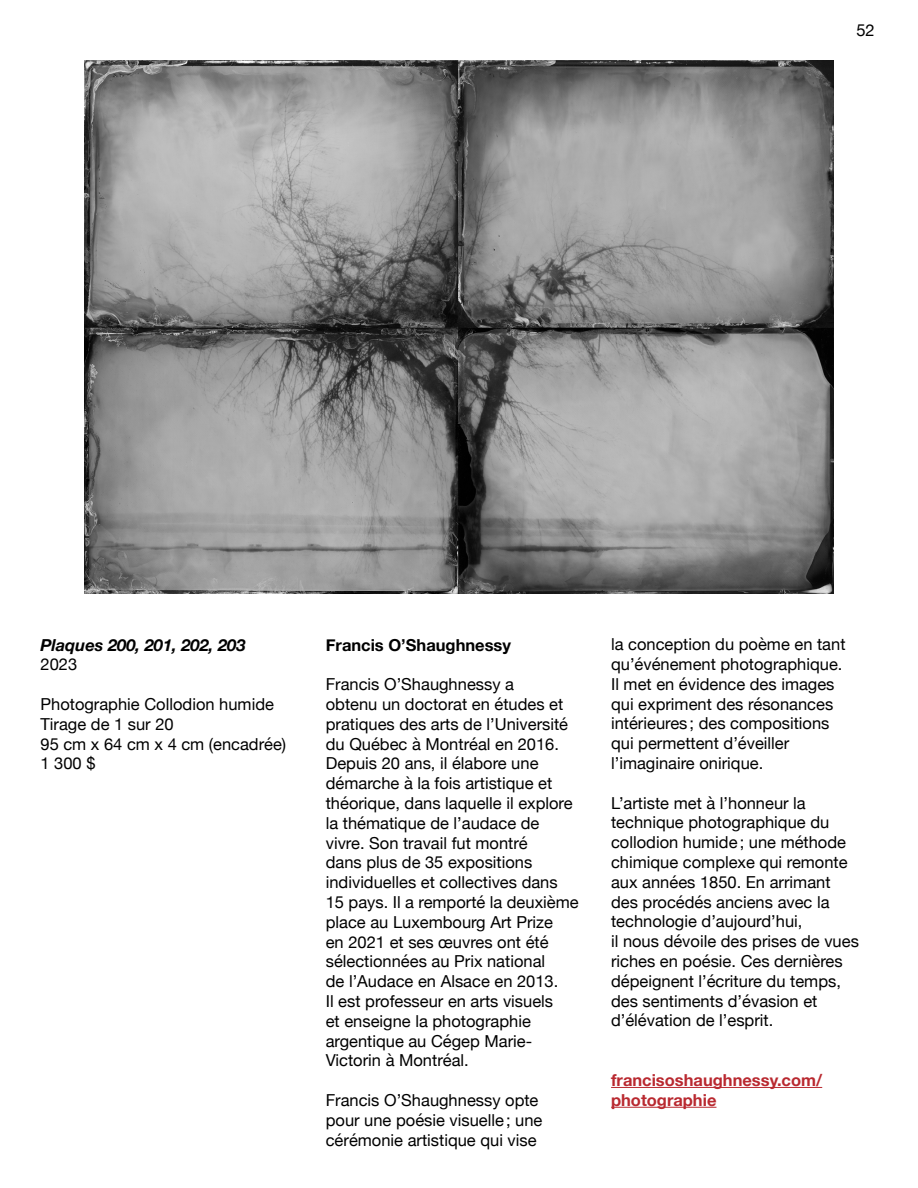
<style>
.page{position:relative;width:918px;height:1188px;background:#fff}
.page>*{position:absolute;margin:0;border:0;box-sizing:border-box;transform-origin:0 0}
.t1{font:16.5px/19.8px "Helvetica Neue";color:#000}
.t2{font:700 16.5px/19.8px "Helvetica Neue";color:#b92930}
.t3{font:italic 700 16.5px "Helvetica Neue";color:#000}
.t4{font:700 16.5px "Helvetica Neue";color:#000}
</style>
<div class="page">
<hr style="left:611px;top:1087px;width:211px;height:1px;background:#b92930">
<hr style="left:611px;top:1107px;width:106px;height:1px;background:#b92930">
<img style="left:84px;top:60px;width:750px;height:534px">
<p class="t1" style="left:856px;top:21px;width:20px">52</p>
<p class="t3" style="left:40px;top:632px;width:207px">Plaques 200, 201, 202, 203</p>
<p class="t1" style="left:40px;top:656px;width:38px">2023</p>
<p class="t1" style="left:40px;top:695px;width:247px">Photographie Collodion humide<br>Tirage de 1 sur 20<br>95 cm x 64 cm x 4 cm (encadrée)<br>1 300 $</p>
<p class="t4" style="left:326px;top:632px;width:187px">Francis O’Shaughnessy</p>
<p class="t1" style="left:326px;top:675px;width:254px">Francis O’Shaughnessy a<br>obtenu un doctorat en études et pratiques des arts de l’Université du Québec à Montréal en 2016.<br>Depuis 20 ans, il élabore une démarche à la fois artistique et théorique, dans laquelle il explore la thématique de l’audace de vivre. Son travail fut montré<br>dans plus de 35 expositions individuelles et collectives dans<br>15 pays. Il a remporté la deuxième place au Luxembourg Art Prize<br>en 2021 et ses œuvres ont été sélectionnées au Prix national<br>de l’Audace en Alsace en 2013.<br>Il est professeur en arts visuels<br>et enseigne la photographie argentique au Cégep Marie-<br>Victorin à Montréal.</p>
<p class="t1" style="left:326px;top:1091px;width:218px">Francis O’Shaughnessy opte pour une poésie visuelle; une cérémonie artistique qui vise</p>
<p class="t1" style="left:611px;top:635px;width:236px">la conception du poème en tant qu’événement photographique.<br>Il met en évidence des images qui expriment des résonances intérieures ; des compositions qui permettent d’éveiller l’imaginaire onirique.</p>
<p class="t1" style="left:611px;top:794px;width:249px">L’artiste met à l’honneur la technique photographique du collodion humide; une méthode chimique complexe qui remonte aux années 1850. En arrimant des procédés anciens avec la technologie d’aujourd’hui,<br>il nous dévoile des prises de vues riches en poésie. Ces dernières dépeignent l’écriture du temps, des sentiments d’évasion et d’élévation de l’esprit.</p>
<p class="t2" style="left:611px;top:1070px;width:213px">francisoshaughnessy.com/ photographie</p>
</div>
